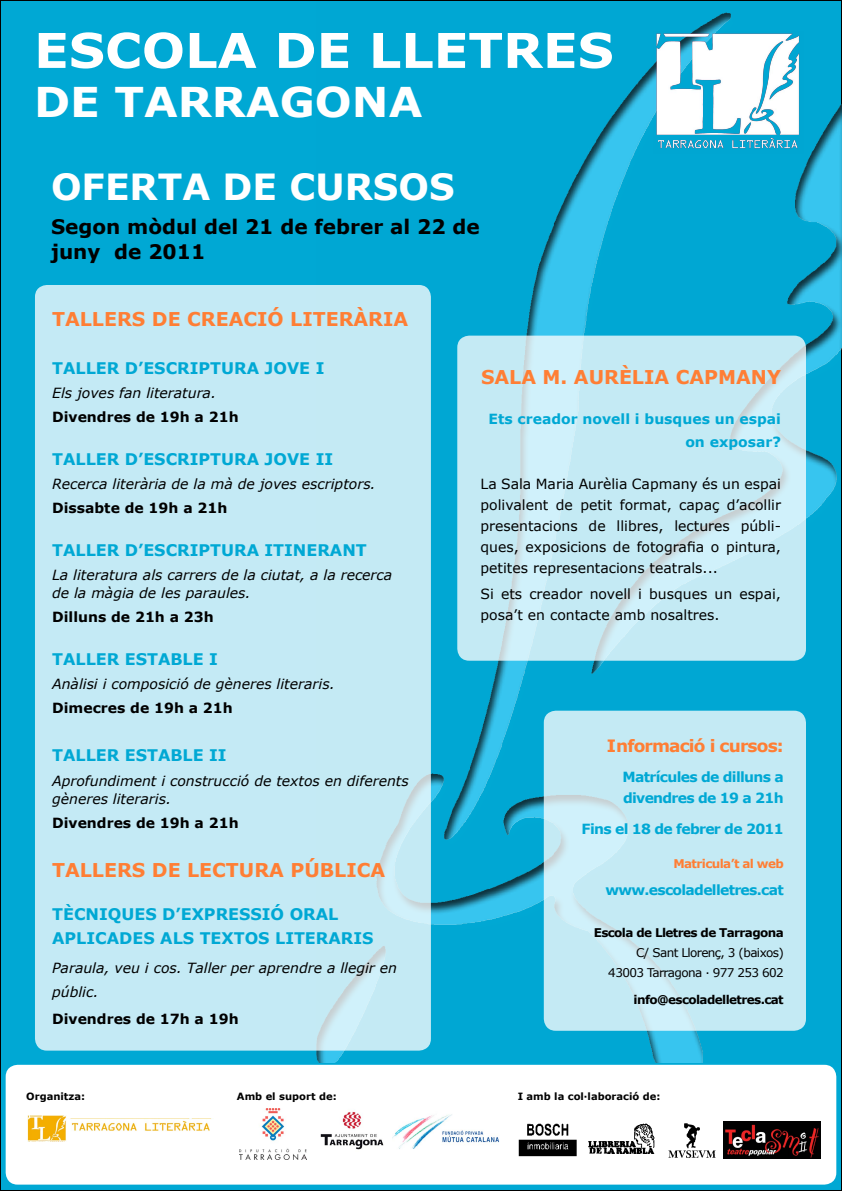
<style>
.page{position:relative;width:842px;height:1191px;background:#fff}
.page>*{position:absolute;margin:0;border:0;box-sizing:border-box;transform-origin:0 0}
.t1{font:700 48px "Verdana";color:#fff;scale:1.06 1}
.t2{font:700 41px "Verdana";color:#fff;scale:1.06 1}
.t3{font:700 36px "Verdana";color:#fff}
.t4{font:700 20px/25px "Verdana";color:#000}
.t5{font:700 19px "Verdana";color:#ff7e34}
.t6{font:700 17px "Verdana";letter-spacing:-.05em;color:#ff7e34}
.t7{font:700 16px/24px "Verdana";color:#00a8d4}
.t8{font:italic 14px/18px "Verdana";color:#000}
.t9{font:14px/21px "Verdana";color:#000;text-align:justify}
.t10{font:700 14px "Verdana";color:#000}
.t11{font:700 14px/21px "Verdana";letter-spacing:-.05em;color:#00a8d4}
.t12{font:700 14px/23px "Verdana";color:#00a8d4;text-align:right}
.t13{font:700 12px "Verdana";letter-spacing:-.05em;color:#000}
.t14{font:12px/20px "Verdana";letter-spacing:-.05em;color:#000;text-align:right}
.t15{font:700 12px "Verdana";letter-spacing:-.05em;color:#ff7e34}
.t16{font:700 10px "Verdana";color:#000}
</style>
<div class="page">
<div style="left:0;top:0;width:841px;height:1190px;background:#00a8d4"></div>
<div style="left:6px;top:1064px;width:830px;height:120px;background:#fff;border-radius:12px"></div>
<div style="left:308px;top:0;width:534px;height:1173px;background:#000;opacity:.75"></div>
<div style="left:35px;top:285px;width:396px;height:765px;background:#c4eaf5;border-radius:12px"></div>
<div style="left:457px;top:335px;width:349px;height:325px;background:#c4eaf4;border-radius:12px"></div>
<img style="left:518px;top:1121px;width:59px;height:36px">
<img style="left:585px;top:1121px;width:72px;height:36px">
<img style="left:668px;top:1121px;width:49px;height:37px">
<img style="left:724px;top:1121px;width:97px;height:37px">
<img style="left:240px;top:1108px;width:66px;height:51px">
<img style="left:318px;top:1106px;width:70px;height:53px">
<svg style="left:27px;top:1116px;width:38px;height:26px"></svg>
<img style="left:28px;top:1115px;width:38px;height:26px">
<img style="left:70px;top:1118px;width:142px;height:13px">
<div style="left:544px;top:710px;width:262px;height:320px;background:#c4eaf4;border-radius:12px"></div>
<img style="left:654px;top:32px;width:149px;height:122px">
<img style="left:393px;top:1106px;width:109px;height:47px">
<h1 class="t1" style="left:34px;top:16px;width:548px">ESCOLA DE LLETRES</h1>
<h2 class="t2" style="left:34px;top:73px;width:368px">DE TARRAGONA</h2>
<h3 class="t3" style="left:51px;top:161px;width:405px">OFERTA DE CURSOS</h3>
<h3 class="t4" style="left:51px;top:214px;width:430px">Segon mòdul del 21 de febrer al 22 de juny de 2011</h3>
<h3 class="t5" style="left:52px;top:306px;width:358px">TALLERS DE CREACIÓ LITERÀRIA</h3>
<p class="t7" style="left:52px;top:356px;width:274px">TALLER D’ESCRIPTURA JOVE I</p>
<p class="t8" style="left:52px;top:384px;width:165px">Els joves fan literatura.</p>
<p class="t10" style="left:52px;top:407px;width:188px">Divendres de 19h a 21h</p>
<p class="t7" style="left:52px;top:447px;width:282px">TALLER D’ESCRIPTURA JOVE II</p>
<p class="t8" style="left:52px;top:475px;width:325px">Recerca literària de la mà de joves escriptors.</p>
<p class="t10" style="left:52px;top:498px;width:177px">Dissabte de 19h a 21h</p>
<p class="t7" style="left:52px;top:538px;width:316px">TALLER D’ESCRIPTURA ITINERANT</p>
<p class="t8" style="left:52px;top:566px;width:342px">La literatura als carrers de la ciutat, a la recerca de la màgia de les paraules.</p>
<p class="t10" style="left:52px;top:607px;width:163px">Dilluns de 21h a 23h</p>
<p class="t7" style="left:52px;top:647px;width:167px">TALLER ESTABLE I</p>
<p class="t8" style="left:52px;top:675px;width:284px">Anàlisi i composició de gèneres literaris.</p>
<p class="t10" style="left:52px;top:698px;width:182px">Dimecres de 19h a 21h</p>
<p class="t7" style="left:52px;top:743px;width:176px">TALLER ESTABLE II</p>
<p class="t8" style="left:52px;top:771px;width:358px">Aprofundiment i construcció de textos en diferents gèneres literaris.</p>
<p class="t10" style="left:52px;top:812px;width:188px">Divendres de 19h a 21h</p>
<h3 class="t5" style="left:52px;top:856px;width:335px">TALLERS DE LECTURA PÚBLICA</h3>
<p class="t7" style="left:52px;top:901px;width:323px">TÈCNIQUES D’EXPRESSIÓ ORAL<br>APLICADES ALS TEXTOS LITERARIS</p>
<p class="t8" style="left:52px;top:955px;width:346px;line-height:24px">Paraula, veu i cos. Taller per aprendre a llegir en públic.</p>
<p class="t10" style="left:52px;top:1008px;width:188px">Divendres de 17h a 19h</p>
<h3 class="t5" style="left:481px;top:363px;width:301px">SALA M. AURÈLIA CAPMANY</h3>
<p class="t12" style="left:489px;top:407px;width:294px">Ets creador novell i busques un espai on exposar?</p>
<p class="t9" style="left:480px;top:473px;width:302px">La Sala Maria Aurèlia Capmany és un espai polivalent de petit format, capaç d’acollir presentacions de llibres, lectures públi&shy;ques, exposicions de fotografia o pintura, petites representacions teatrals...</p>
<p class="t9" style="left:480px;top:583px;width:302px">Si ets creador novell i busques un espai, posa’t en contacte amb nosaltres.</p>
<p class="t6" style="left:607px;top:733px;width:178px">Informació i cursos:</p>
<p class="t11" style="left:623px;top:766px;width:163px">Matrícules de dilluns a divendres de 19 a 21h</p>
<p class="t11" style="left:582px;top:818px;width:204px">Fins el 18 de febrer de 2011</p>
<p class="t15" style="left:673px;top:855px;width:112px">Matricula’t al web</p>
<p class="t11" style="left:605px;top:879px;width:180px">www.escoladelletres.cat</p>
<p class="t13" style="left:594px;top:924px;width:192px">Escola de Lletres de Tarragona</p>
<p class="t14" style="left:608px;top:942px;width:177px">C/ Sant Llorenç, 3 (baixos)<br>43003 Tarragona · 977 253 602</p>
<p class="t13" style="left:634px;top:991px;width:152px">info@escoladelletres.cat</p>
<p class="t16" style="left:26px;top:1089px;width:60px">Organitza:</p>
<p class="t16" style="left:237px;top:1089px;width:101px">Amb el suport de:</p>
<p class="t16" style="left:518px;top:1089px;width:144px">I amb la col·laboració de:</p>
</div>
